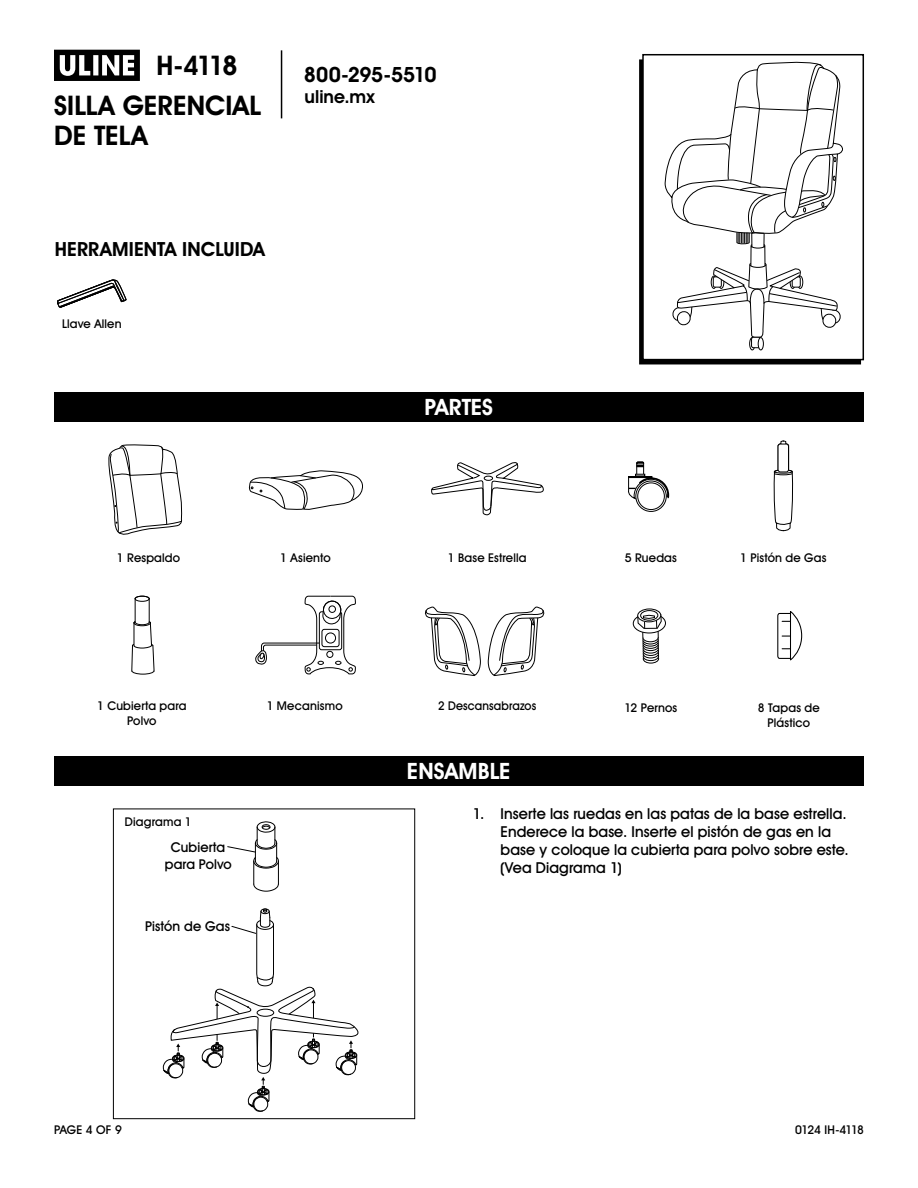
<style>
.page{position:relative;width:918px;height:1188px;background:#fff}
.page>*{position:absolute;margin:0;border:0;box-sizing:border-box;transform-origin:0 0}
.t1{font:700 27px/39.9px "Uline Two Knine";letter-spacing:.005em;color:#000}
.t2{font:700 22.5px "Uline Two Knine";letter-spacing:.005em;color:#fff}
.t3{font:700 21px "Uline Two Knine";letter-spacing:-.02em;color:#000}
.t4{font:700 19.5px "Uline Two Knine";letter-spacing:.005em;color:#000}
.t5{font:700 18px "Uline Two Knine";color:#000}
.t6{font:15px/18px "Uline Two Knine";letter-spacing:.005em;color:#000}
.t7{font:13.5px/16.2px "Uline Two Knine";letter-spacing:.01em;color:#000;text-align:center}
.t8{font:12px/14.4px "Uline Two Knine";letter-spacing:.015em;color:#000;text-align:center}
.t9{font:12px "Uline Two Knine";letter-spacing:.015em;color:#000;scale:.96 1}
.t10{font:12px "Uline Two Knine";letter-spacing:-.065em;color:#000}
</style>
<div class="page">
<hr style="left:281px;top:50px;width:1px;height:68px;background:#000">
<svg style="left:54px;top:50px;width:86px;height:31px"></svg>
<svg style="left:227px;top:821px;width:52px;height:71px"></svg>
<svg style="left:162px;top:908px;width:197px;height:204px"></svg>
<div style="left:113px;top:809px;width:302px;height:310px;border:1px solid #000"></div>
<div style="left:639px;top:59px;width:222px;height:305px;border:2px solid #000"></div>
<div style="left:643px;top:55px;width:220px;height:305px;background:#fff"></div>
<div style="left:642px;top:54px;width:222px;height:306px;border:2px solid #000"></div>
<div style="left:54px;top:392px;width:810px;height:30px;background:#000"></div>
<div style="left:54px;top:756px;width:810px;height:30px;background:#000"></div>
<svg style="left:665px;top:62px;width:178px;height:288px"></svg>
<svg style="left:57px;top:280px;width:69px;height:27px"></svg>
<svg style="left:108px;top:444px;width:74px;height:91px"></svg>
<svg style="left:248px;top:471px;width:115px;height:39px"></svg>
<svg style="left:255px;top:595px;width:101px;height:80px"></svg>
<svg style="left:773px;top:441px;width:20px;height:90px"></svg>
<div style="left:778px;top:444px;width:11px;height:28px;background:#fff;border-radius:2px"></div>
<div style="left:778px;top:444px;width:11px;height:28px;border:1px solid #000;border-radius:2px"></div>
<div style="left:637px;top:483px;width:28px;height:27px;border:1px solid #000;border-radius:50%"></div>
<div style="left:635px;top:481px;width:32px;height:31px;border:1px solid #000;border-radius:50%"></div>
<div style="left:636px;top:462px;width:8px;height:15px;border:1px solid #000"></div>
<svg style="left:636px;top:461px;width:8px;height:6px"></svg>
<svg style="left:628px;top:474px;width:42px;height:26px"></svg>
<svg style="left:131px;top:595px;width:24px;height:80px"></svg>
<div style="left:135px;top:596px;width:15px;height:6px;border:1px solid #000;border-radius:50%"></div>
<svg style="left:633px;top:614px;width:33px;height:19px"></svg>
<div style="left:633px;top:613px;width:33px;height:21px;border:1px solid #000;border-radius:50%"></div>
<svg style="left:637px;top:608px;width:25px;height:56px"></svg>
<svg style="left:777px;top:611px;width:26px;height:50px"></svg>
<svg style="left:424px;top:606px;width:57px;height:70px"></svg>
<svg style="left:488px;top:606px;width:57px;height:70px"></svg>
<svg style="left:431px;top:462px;width:113px;height:54px"></svg>
<h1 class="t1" style="left:54px;top:45px;width:209px;text-indent:103px">H-4118<br>SILLA GERENCIAL</h1>
<h1 class="t1" style="left:54px;top:115px;width:95px">DE TELA</h1>
<h3 class="t4" style="left:55px;top:237px;width:212px">HERRAMIENTA INCLUIDA</h3>
<p class="t8" style="left:62px;top:316px;width:61px">Llave Allen</p>
<h3 class="t3" style="left:304px;top:62px;width:134px">800-295-5510</h3>
<p class="t5" style="left:305px;top:86px;width:71px">uline.mx</p>
<h2 class="t2" style="left:424px;top:394px;width:70px">PARTES</h2>
<p class="t8" style="left:117px;top:550px;width:65px">1 Respaldo</p>
<p class="t8" style="left:448px;top:550px;width:80px">1 Base Estrella</p>
<p class="t8" style="left:625px;top:550px;width:54px">5 Ruedas</p>
<p class="t8" style="left:740px;top:550px;width:88px">1 Pistón de Gas</p>
<p class="t8" style="left:280px;top:550px;width:52px">1 Asiento</p>
<p class="t8" style="left:97px;top:699px;width:91px">1 Cubierta para<br>Polvo</p>
<p class="t8" style="left:267px;top:698px;width:77px">1 Mecanismo</p>
<p class="t8" style="left:125px;top:815px;width:68px">Diagrama 1</p>
<p class="t7" style="left:165px;top:839px;width:68px">Cubierta para Polvo</p>
<p class="t7" style="left:145px;top:918px;width:86px">Pistón de Gas</p>
<p class="t9" style="left:438px;top:699px;width:104px">2 Descansabrazos</p>
<p class="t8" style="left:625px;top:701px;width:54px">12 Pernos</p>
<p class="t8" style="left:758px;top:701px;width:63px">8 Tapas de<br>Plástico</p>
<h2 class="t2" style="left:407px;top:758px;width:105px">ENSAMBLE</h2>
<p class="t6" style="left:500px;top:804px;width:350px;text-indent:-27px">1. Inserte las ruedas en las patas de la base estrella.<br>Enderece la base. Inserte el pistón de gas en la base y coloque la cubierta para polvo sobre este. (Vea Diagrama 1)</p>
<p class="t8" style="left:54px;top:1122px;width:69px">PAGE 4 OF 9</p>
<p class="t10" style="left:795px;top:1122px;width:70px">0124 IH-4118</p>
</div>
